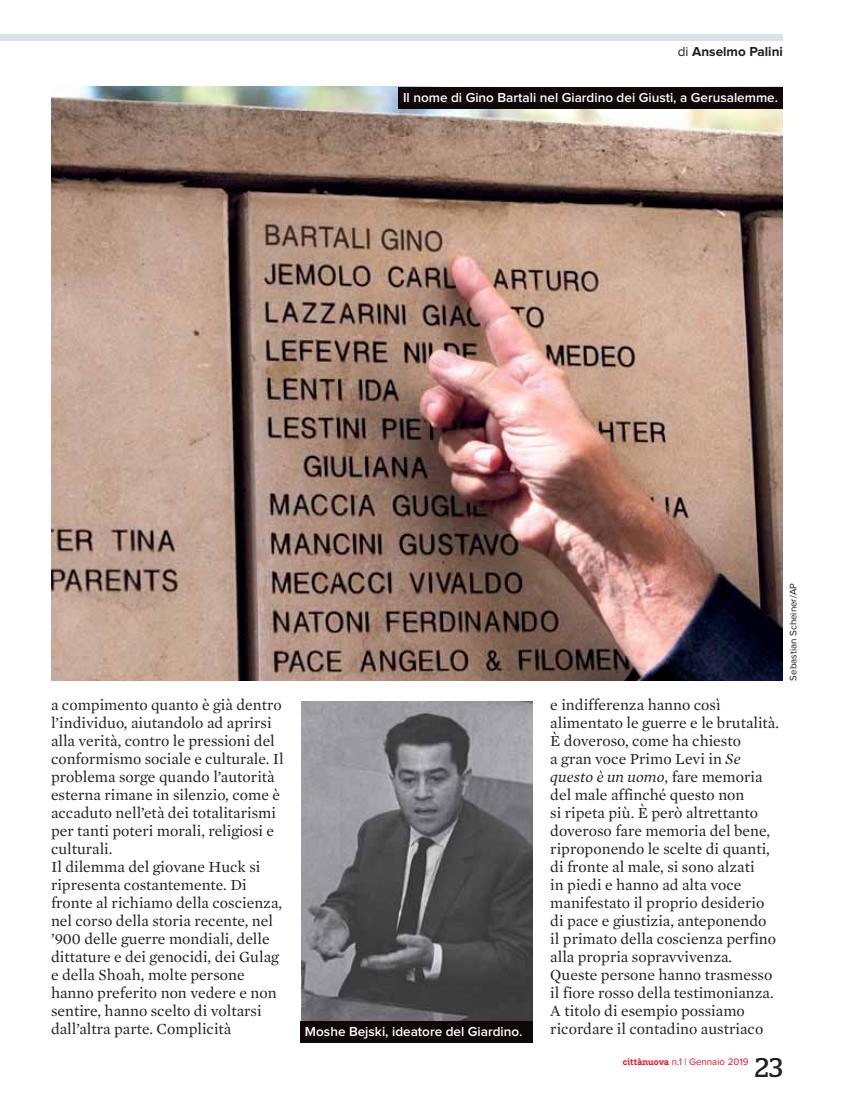
<style>
.page{position:relative;width:851px;height:1106px;background:#fff}
.page>*{position:absolute;margin:0;border:0;box-sizing:border-box;transform-origin:0 0}
.t1{font:27px "Stag";color:#231f20}
.t2{font:15.75px/18px "Mercury Text G1 Roman";color:#231f20}
.t3{font:italic 15.75px "Mercury Text G1";color:#231f20}
.t4{font:600 13.5px "Proxima Nova";color:#fff}
.t5{font:700 13.5px "Proxima Nova";color:#231f20}
.t6{font:9.75px "Proxima Nova";color:#f10b29}
.t7{font:9.75px "Proxima Nova";color:#231f20}
.s1{font-weight:400}
.s2{font-family:"Mercury Text G1";font-style:italic}
.s3{font-family:"Mercury Text G1 Roman";font-style:normal}
.s4{font-family:"Elderfield";font-weight:700}
</style>
<div class="page">
<div style="left:0;top:34px;width:782px;height:6px;background:#d9e2ea"></div>
<img style="left:51px;top:87px;width:731px;height:593px">
<img style="left:301px;top:702px;width:232px;height:318px">
<div style="left:399px;top:87px;width:383px;height:21px;background:#0f0708"></div>
<div style="left:300px;top:1020px;width:233px;height:22px;background:#0f0708"></div>
<p class="t5" style="left:677px;top:47px;width:106px"><span class="s1">di</span> Anselmo Palini</p>
<p class="t4" style="left:403px;top:93px;width:376px">Il nome di Gino Bartali nel Giardino dei Giusti, a Gerusalemme.</p>
<p class="t7" style="left:789px;top:680px;width:99px;rotate:-90deg">Sebastian Scheiner/AP</p>
<p class="t2" style="left:51px;top:696px;width:234px">a compimento quanto è già dentro l’individuo, aiutandolo ad aprirsi alla verità, contro le pressioni del conformismo sociale e culturale. Il problema sorge quando l’autorità esterna rimane in silenzio, come è accaduto nell’età dei totalitarismi per tanti poteri morali, religiosi e culturali.<br>Il dilemma del giovane Huck si ripresenta costantemente. Di fronte al richiamo della coscienza, nel corso della storia recente, nel ’900 delle guerre mondiali, delle dittature e dei genocidi, dei Gulag e della Shoah, molte persone hanno preferito non vedere e non sentire, hanno scelto di voltarsi dall’altra parte. Complicità</p>
<p class="t2" style="left:550px;top:696px;width:230px">e indifferenza hanno così alimentato le guerre e le brutalità.<br>È doveroso, come ha chiesto<br>a gran voce Primo Levi in <span class="s2">Se</span></p>
<p class="t3" style="left:550px;top:768px;width:214px">questo è un uomo<span class="s3">, fare memoria</span></p>
<p class="t2" style="left:550px;top:786px;width:227px">del male affinché questo non<br>si ripeta più. È però altrettanto doveroso fare memoria del bene, riproponendo le scelte di quanti, di fronte al male, si sono alzati<br>in piedi e hanno ad alta voce manifestato il proprio desiderio di pace e giustizia, anteponendo il primato della coscienza perfino alla propria sopravvivenza.<br>Queste persone hanno trasmesso il fiore rosso della testimonianza.<br>A titolo di esempio possiamo ricordare il contadino austriaco</p>
<h1 class="t1" style="left:754px;top:1057px;width:30px">23</h1>
<p class="t4" style="left:305px;top:1026px;width:219px">Moshe Bejski, ideatore del Giardino.</p>
<p class="t6" style="left:622px;top:1058px;width:127px"><span class="s4">cittànuova</span> n.1 | Gennaio 2019</p>
</div>
